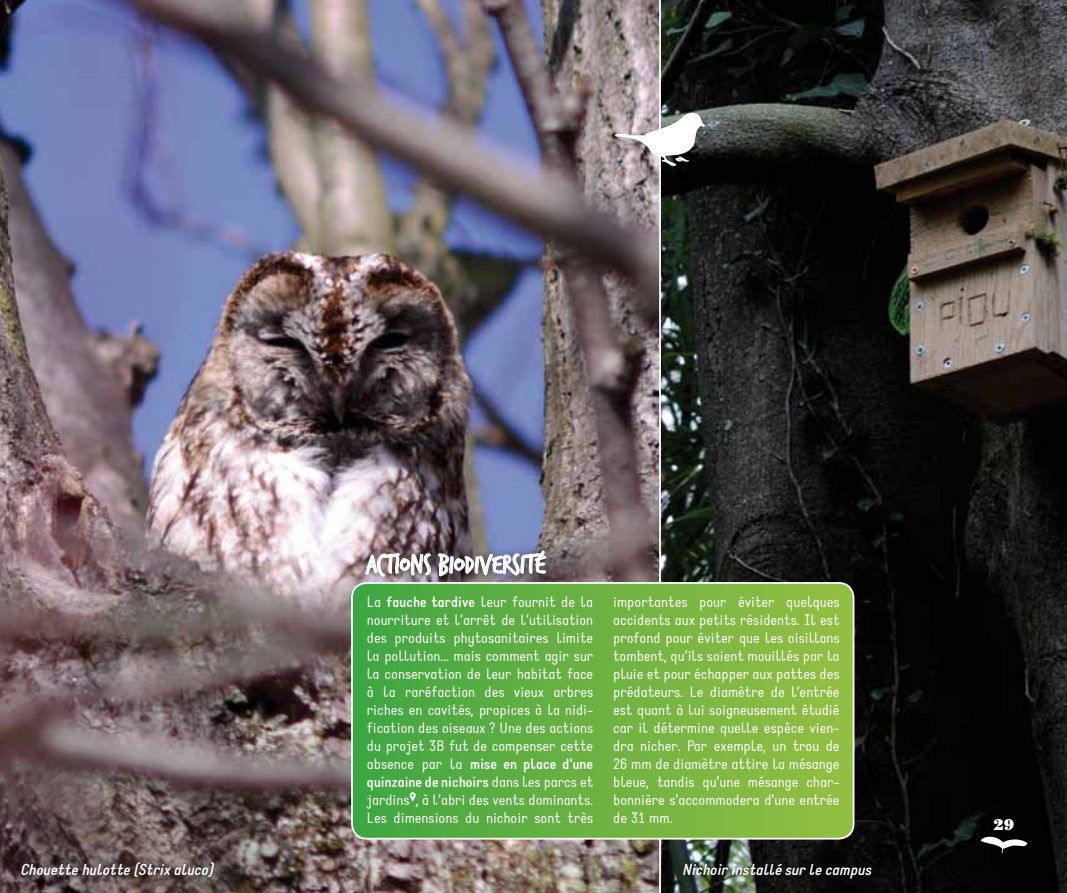
<style>
.page{position:relative;width:1067px;height:893px;background:#fff}
.page>*{position:absolute;margin:0;border:0;box-sizing:border-box;transform-origin:0 0}
.t1{font:28px "Trash Hand";color:#fff}
.t2{font:italic 700 15.75px "Static";color:#fff}
.t3{font:900 15.75px "Century";color:#fff}
.t4{font:15.05px/18px "Static";color:#fff;text-align:justify}
.s1{font-weight:700}
</style>
<div class="page">
<img style="left:0;top:0;width:659px;height:893px">
<svg style="left:659px;top:0;width:408px;height:893px;background:#21211f"></svg>
<svg style="left:352px;top:583px;width:501px;height:256px;background:#6bb242"></svg>
<div style="left:351px;top:582px;width:503px;height:257px;border:2px solid #fff;border-radius:15px"></div>
<div style="left:357px;top:543px;width:198px;height:43px;background:#000;opacity:.5"></div>
<svg style="left:365px;top:540px;width:66px;height:37px;background:#8e7e83"></svg>
<svg style="left:437px;top:539px;width:109px;height:41px;background:#7a7887"></svg>
<svg style="left:409px;top:792px;width:7px;height:9px"></svg>
<div style="left:14px;top:855px;width:210px;height:32px;background:#000;opacity:.75"></div>
<div style="left:676px;top:856px;width:205px;height:32px;background:#000;opacity:.75"></div>
<svg style="left:609px;top:109px;width:96px;height:60px"></svg>
<svg style="left:980px;top:834px;width:47px;height:21px"></svg>
<p class="t1" style="left:366px;top:551px;width:181px">ACTIONS BIODIVERSITÉ</p>
<p class="t4" style="left:367px;top:594px;width:228px">La <span class="s1">fauche tardive</span> leur fournit de la nourriture et l’arrêt de l’utilisation des produits phytosanitaires limite la pollution… mais comment agir sur la conservation de leur habitat face à la raréfaction des vieux arbres riches en cavités, propices à la nidi&shy;fication des oiseaux ? Une des actions du projet 3B fut de compenser cette absence par la <span class="s1">mise en place d’une quinzaine de nichoirs</span> dans les parcs et jardins , à l’abri des vents dominants.<br>Les dimensions du nichoir sont très</p>
<p class="t4" style="left:613px;top:594px;width:228px">importantes pour éviter quelques accidents aux petits résidents. Il est profond pour éviter que les oisillons tombent, qu’ils soient mouillés par la pluie et pour échapper aux pattes des prédateurs. Le diamètre de l’entrée est quant à lui soigneusement étudié car il détermine quelle espèce vien&shy;dra nicher. Par exemple, un trou de 26 mm de diamètre attire la mésange bleue, tandis qu’une mésange char&shy;bonnière s’accommodera d’une entrée de 31 mm.</p>
<p class="t2" style="left:20px;top:860px;width:194px">Chouette hulotte (Strix aluco)</p>
<p class="t2" style="left:682px;top:860px;width:191px">Nichoir installé sur le campus</p>
<p class="t3" style="left:993px;top:815px;width:23px">29</p>
</div>
